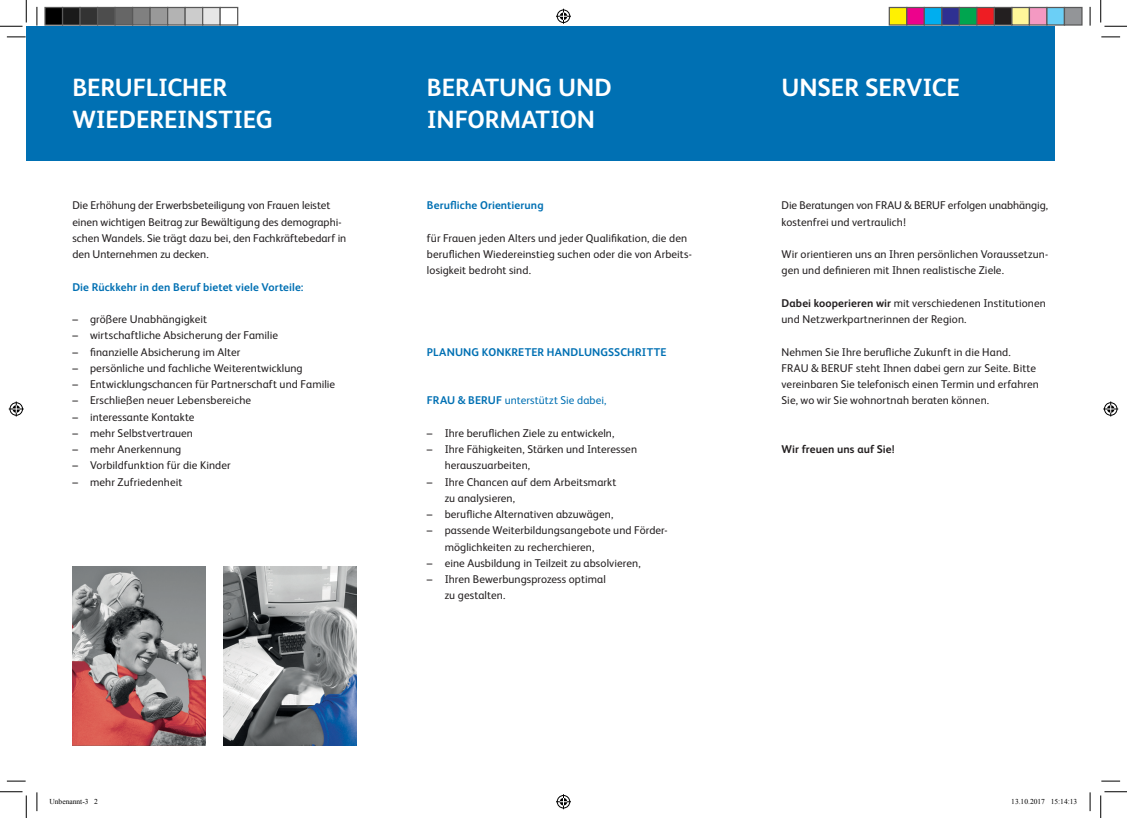
<style>
.page{position:relative;width:1127px;height:818px;background:#fff}
.page>*{position:absolute;margin:0;border:0;box-sizing:border-box;transform-origin:0 0}
.t1{font:700 25px "FS Albert";letter-spacing:-.005em;color:#fff}
.t2{font:11.25px/16.2px "FS Albert";letter-spacing:.005em;color:#231f20}
.t3{font:700 11.25px "FS Albert";letter-spacing:.01em;color:#0070b3}
.t4{font:11.25px "FS Albert";letter-spacing:.01em;color:#0070b3}
.t5{font:700 11.25px "FS Albert";letter-spacing:.005em;color:#231f20}
.t6{font:7.5px "Times New Roman";color:#000}
.s1{font-weight:700}
</style>
<div class="page">
<div style="left:26px;top:26px;width:1028px;height:135px;background:#0070b3"></div>
<img style="left:72px;top:567px;width:133px;height:179px">
<img style="left:223px;top:567px;width:133px;height:179px">
<svg style="left:7px;top:36px;width:19px;height:2px"></svg>
<svg style="left:1101px;top:36px;width:18px;height:2px"></svg>
<svg style="left:7px;top:780px;width:19px;height:2px"></svg>
<svg style="left:1101px;top:780px;width:18px;height:2px"></svg>
<svg style="left:36px;top:7px;width:2px;height:19px"></svg>
<svg style="left:36px;top:792px;width:2px;height:19px"></svg>
<svg style="left:1089px;top:7px;width:1px;height:19px"></svg>
<svg style="left:1089px;top:792px;width:1px;height:19px"></svg>
<svg style="left:0;top:0;width:27px;height:27px"></svg>
<svg style="left:0;top:791px;width:27px;height:27px"></svg>
<svg style="left:1100px;top:0;width:26px;height:27px"></svg>
<svg style="left:1100px;top:791px;width:26px;height:27px"></svg>
<svg style="left:556px;top:9px;width:15px;height:15px"></svg>
<svg style="left:556px;top:794px;width:15px;height:15px"></svg>
<svg style="left:9px;top:401px;width:15px;height:15px"></svg>
<svg style="left:1103px;top:401px;width:14px;height:15px"></svg>
<div style="left:45px;top:7px;width:18px;height:18px;background:#000"></div>
<div style="left:44px;top:7px;width:19px;height:19px;border:1px solid #595959"></div>
<div style="left:63px;top:7px;width:17px;height:18px;background:#1a1a1a"></div>
<div style="left:62px;top:7px;width:19px;height:19px;border:1px solid #595959"></div>
<div style="left:80px;top:7px;width:18px;height:18px;background:#333"></div>
<div style="left:79px;top:7px;width:19px;height:19px;border:1px solid #595959"></div>
<div style="left:98px;top:7px;width:17px;height:18px;background:#4d4d4d"></div>
<div style="left:97px;top:7px;width:19px;height:19px;border:1px solid #595959"></div>
<div style="left:115px;top:7px;width:18px;height:18px;background:#666"></div>
<div style="left:114px;top:7px;width:19px;height:19px;border:1px solid #595959"></div>
<div style="left:133px;top:7px;width:17px;height:18px;background:#808080"></div>
<div style="left:132px;top:7px;width:19px;height:19px;border:1px solid #595959"></div>
<div style="left:150px;top:7px;width:18px;height:18px;background:#999"></div>
<div style="left:149px;top:7px;width:19px;height:19px;border:1px solid #595959"></div>
<div style="left:168px;top:7px;width:17px;height:18px;background:#b3b3b3"></div>
<div style="left:167px;top:7px;width:19px;height:19px;border:1px solid #595959"></div>
<div style="left:185px;top:7px;width:18px;height:18px;background:#ccc"></div>
<div style="left:184px;top:7px;width:19px;height:19px;border:1px solid #595959"></div>
<div style="left:203px;top:7px;width:17px;height:18px;background:#e6e6e6"></div>
<div style="left:202px;top:7px;width:19px;height:19px;border:1px solid #595959"></div>
<div style="left:219px;top:7px;width:19px;height:19px;border:1px solid #595959"></div>
<div style="left:889px;top:7px;width:17px;height:18px;background:#fff101"></div>
<div style="left:888px;top:7px;width:19px;height:19px;border:1px solid #595959"></div>
<div style="left:906px;top:7px;width:18px;height:18px;background:#ed028c"></div>
<div style="left:905px;top:7px;width:19px;height:19px;border:1px solid #595959"></div>
<div style="left:924px;top:7px;width:17px;height:18px;background:#00aeef"></div>
<div style="left:923px;top:7px;width:19px;height:19px;border:1px solid #595959"></div>
<div style="left:941px;top:7px;width:18px;height:18px;background:#2e3092"></div>
<div style="left:940px;top:7px;width:19px;height:19px;border:1px solid #595959"></div>
<div style="left:959px;top:7px;width:17px;height:18px;background:#00a54f"></div>
<div style="left:958px;top:7px;width:19px;height:19px;border:1px solid #595959"></div>
<div style="left:976px;top:7px;width:18px;height:18px;background:#ee1d23"></div>
<div style="left:975px;top:7px;width:19px;height:19px;border:1px solid #595959"></div>
<div style="left:994px;top:7px;width:17px;height:18px;background:#231f20"></div>
<div style="left:993px;top:7px;width:19px;height:19px;border:1px solid #595959"></div>
<div style="left:1011px;top:7px;width:18px;height:18px;background:#fff79a"></div>
<div style="left:1010px;top:7px;width:19px;height:19px;border:1px solid #595959"></div>
<div style="left:1029px;top:7px;width:17px;height:18px;background:#f499c2"></div>
<div style="left:1028px;top:7px;width:19px;height:19px;border:1px solid #595959"></div>
<div style="left:1046px;top:7px;width:18px;height:18px;background:#6bcff6"></div>
<div style="left:1045px;top:7px;width:19px;height:19px;border:1px solid #595959"></div>
<div style="left:1064px;top:7px;width:17px;height:18px;background:#939598"></div>
<div style="left:1063px;top:7px;width:19px;height:19px;border:1px solid #595959"></div>
<p class="t1" style="left:72px;top:70px;width:156px">BERUFLICHER</p>
<p class="t1" style="left:72px;top:102px;width:202px">WIEDEREINSTIEG</p>
<p class="t2" style="left:72px;top:197px;width:275px">Die Erhöhung der Erwerbsbeteiligung von Frauen leistet einen wichtigen Beitrag zur Bewältigung des demographi&shy;schen Wandels. Sie trägt dazu bei, den Fachkräftebedarf in den Unternehmen zu decken.</p>
<p class="t3" style="left:72px;top:279px;width:232px">Die Rückkehr in den Beruf bietet viele Vorteile:</p>
<p class="t2" style="left:72px;top:310px;width:136px">– größere Unabhängigkeit</p>
<p class="t2" style="left:72px;top:327px;width:207px">– wirtschaftliche Absicherung der Familie</p>
<p class="t2" style="left:72px;top:343px;width:169px">– finanzielle Absicherung im Alter</p>
<p class="t2" style="left:72px;top:359px;width:232px">– persönliche und fachliche Weiterentwicklung</p>
<p class="t2" style="left:72px;top:375px;width:264px">– Entwicklungschancen für Partnerschaft und Familie</p>
<p class="t2" style="left:72px;top:392px;width:180px">– Erschließen neuer Lebensbereiche</p>
<p class="t2" style="left:72px;top:408px;width:124px">– interessante Kontakte</p>
<p class="t2" style="left:72px;top:424px;width:122px">– mehr Selbstvertrauen</p>
<p class="t2" style="left:72px;top:440px;width:110px">– mehr Anerkennung</p>
<p class="t2" style="left:72px;top:457px;width:160px">– Vorbildfunktion für die Kinder</p>
<p class="t2" style="left:72px;top:473px;width:111px">– mehr Zufriedenheit</p>
<p class="t1" style="left:427px;top:70px;width:186px">BERATUNG UND</p>
<p class="t1" style="left:427px;top:102px;width:169px">INFORMATION</p>
<p class="t3" style="left:427px;top:198px;width:118px">Berufliche Orientierung</p>
<p class="t2" style="left:427px;top:229px;width:266px">für Frauen jeden Alters und jeder Qualifikation, die den beruflichen Wiedereinstieg suchen oder die von Arbeits&shy;losigkeit bedroht sind.</p>
<p class="t3" style="left:427px;top:344px;width:241px">PLANUNG KONKRETER HANDLUNGSSCHRITTE</p>
<p class="t4" style="left:427px;top:393px;width:181px"><span class="s1">FRAU &amp; BERUF</span> unterstützt Sie dabei,</p>
<p class="t2" style="left:427px;top:424px;width:189px">– Ihre beruflichen Ziele zu entwickeln,</p>
<p class="t2" style="left:444px;top:440px;width:194px;text-indent:-18px">– Ihre Fähigkeiten, Stärken und Interessen herauszuarbeiten,</p>
<p class="t2" style="left:444px;top:473px;width:173px;text-indent:-18px">– Ihre Chancen auf dem Arbeitsmarkt zu analysieren,</p>
<p class="t2" style="left:427px;top:505px;width:188px">– berufliche Alternativen abzuwägen,</p>
<p class="t2" style="left:444px;top:522px;width:224px;text-indent:-18px">– passende Weiterbildungsangebote und Förder&shy;möglichkeiten zu recherchieren,</p>
<p class="t2" style="left:427px;top:554px;width:215px">– eine Ausbildung in Teilzeit zu absolvieren,</p>
<p class="t2" style="left:444px;top:570px;width:163px;text-indent:-18px">– Ihren Bewerbungsprozess optimal zu gestalten.</p>
<p class="t1" style="left:781px;top:70px;width:180px">UNSER SERVICE</p>
<p class="t2" style="left:781px;top:197px;width:268px">Die Beratungen von FRAU &amp; BERUF erfolgen unabhängig, kostenfrei und vertraulich!</p>
<p class="t2" style="left:781px;top:245px;width:268px">Wir orientieren uns an Ihren persönlichen Voraussetzun&shy;gen und definieren mit Ihnen realistische Ziele.</p>
<p class="t2" style="left:781px;top:294px;width:266px"><span class="s1">Dabei kooperieren wir</span> mit verschiedenen Institutionen und Netzwerkpartnerinnen der Region.</p>
<p class="t2" style="left:781px;top:343px;width:231px">Nehmen Sie Ihre berufliche Zukunft in die Hand.</p>
<p class="t2" style="left:781px;top:359px;width:259px">FRAU &amp; BERUF steht Ihnen dabei gern zur Seite. Bitte vereinbaren Sie telefonisch einen Termin und erfahren<br>Sie, wo wir Sie wohnortnah beraten können.</p>
<p class="t5" style="left:781px;top:442px;width:114px">Wir freuen uns auf Sie!</p>
<p class="t6" style="left:49px;top:796px;width:50px">Unbenannt-3 2</p>
<p class="t6" style="left:1010px;top:796px;width:68px">13.10.2017 15:14:13</p>
</div>
